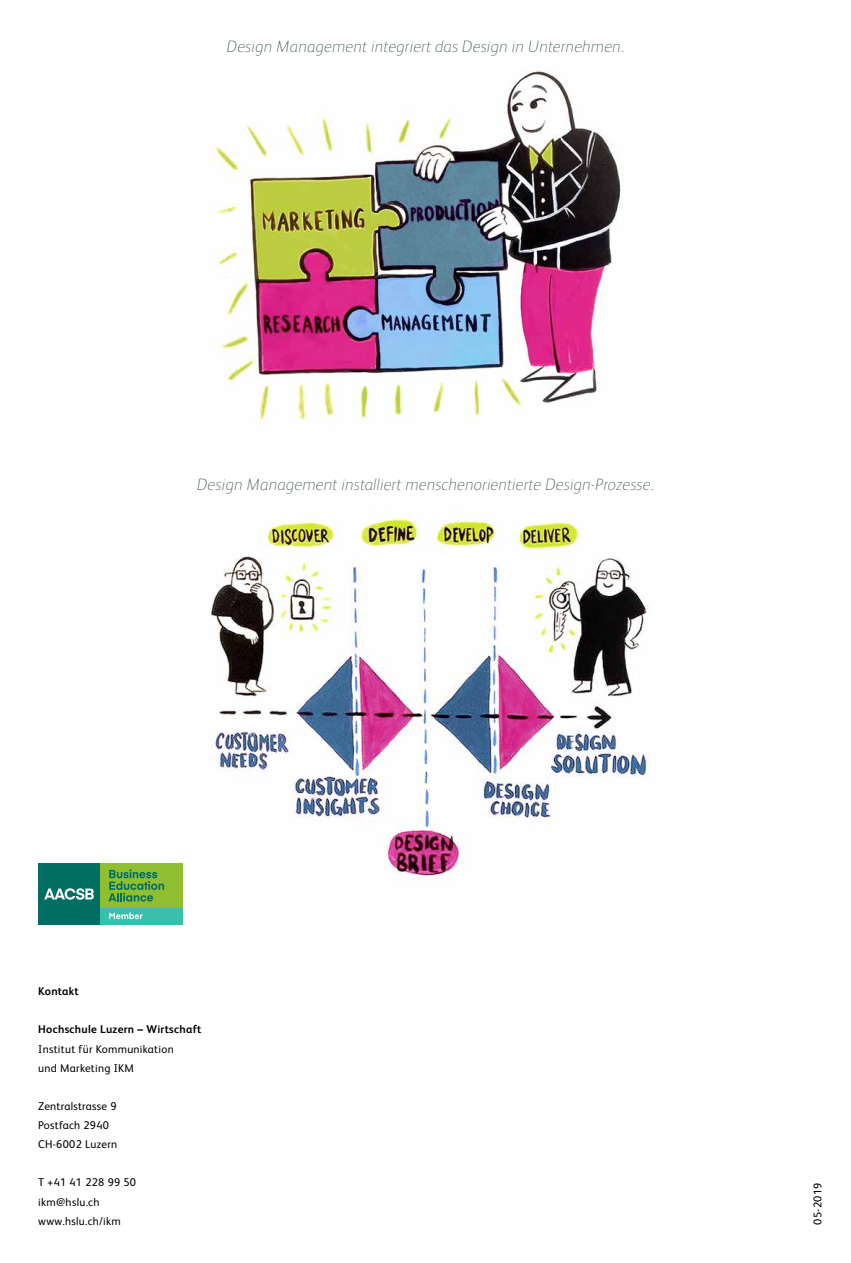
<style>
.page{position:relative;width:851px;height:1263px;background:#fff}
.page>*{position:absolute;margin:0;border:0;box-sizing:border-box;transform-origin:0 0}
.t1{font:italic 100 16.5px "FS Albert";letter-spacing:.015em;color:#465a5c}
.t2{font:11.25px/19.2px "FS Albert";letter-spacing:.025em;color:#000}
.t3{font:700 11.25px "FS Albert";letter-spacing:.025em;color:#000}
</style>
<div class="page">
<img style="left:211px;top:511px;width:439px;height:370px">
<div style="left:38px;top:863px;width:62px;height:62px;background:#006e63"></div>
<div style="left:100px;top:863px;width:83px;height:62px;background:#8fbe31"></div>
<svg style="left:44px;top:888px;width:50px;height:12px"></svg>
<div style="left:100px;top:909px;width:83px;height:16px;background:#3bbfad"></div>
<svg style="left:108px;top:869px;width:56px;height:33px"></svg>
<svg style="left:109px;top:912px;width:34px;height:7px"></svg>
<img style="left:214px;top:71px;width:407px;height:352px">
<h1 class="t1" style="left:227px;top:35px;width:399px">Design Management integriert das Design in Unternehmen.</h1>
<h1 class="t1" style="left:197px;top:473px;width:458px">Design Management installiert menschenorientierte Design-Prozesse.</h1>
<p class="t3" style="left:38px;top:983px;width:42px">Kontakt</p>
<p class="t3" style="left:38px;top:1022px;width:164px">Hochschule Luzern – Wirtschaft</p>
<p class="t2" style="left:38px;top:1038px;width:137px">Institut für Kommunikation und Marketing IKM</p>
<p class="t2" style="left:38px;top:1096px;width:80px">Zentralstrasse 9<br>Postfach 2940<br>CH-6002 Luzern</p>
<p class="t2" style="left:38px;top:1172px;width:99px">T +41 41 228 99 50 ikm@hslu.ch www.hslu.ch/ikm</p>
<p class="t2" style="left:807px;top:1225px;width:43px;rotate:-90deg">05-2019</p>
</div>
